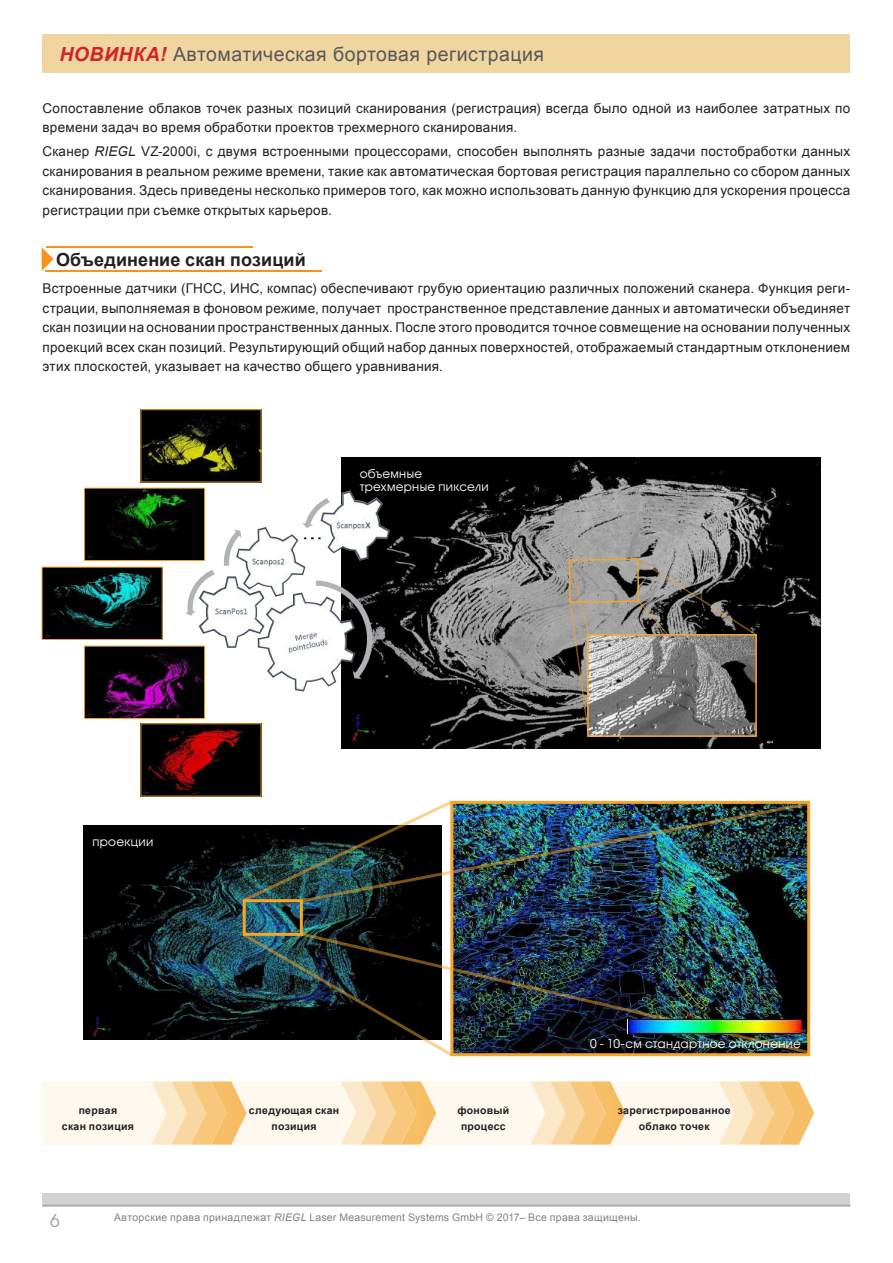
<style>
.page{position:relative;width:893px;height:1263px;background:#fff}
.page>*{position:absolute;margin:0;border:0;box-sizing:border-box;transform-origin:0 0}
.t1{font:19.5px "Arial";letter-spacing:.025em;color:#57585a}
.t2{font:700 18px "Arial";letter-spacing:.005em;color:#231f20}
.t3{font:18px "Avant Garde IT Cby BT";color:#97999c}
.t4{font:13.5px/19.5px "Arial";letter-spacing:.02em;color:#231f20;text-align:justify}
.t5{font:12px/13.5px "Avangard TM";letter-spacing:.025em;color:#fff}
.t6{font:700 10.5px/16px "Arial";letter-spacing:.025em;color:#231f20;text-align:center}
.t7{font:10.5px "Arial";letter-spacing:.025em;color:#808285}
.s1{font-weight:700;font-style:italic;color:#d1232a}
.s2{font-style:italic}
</style>
<div class="page">
<div style="left:43px;top:1194px;width:807px;height:13px;background:#d1d2d4"></div>
<hr style="left:43px;top:1205px;width:807px;height:1px;background:#a8a9ad">
<div style="left:42px;top:35px;width:808px;height:38px;background:#f1d5a1"></div>
<hr style="left:46px;top:247px;width:207px;height:1px;background:#f7931d">
<svg style="left:42px;top:248px;width:12px;height:23px"></svg>
<hr style="left:46px;top:270px;width:276px;height:1px;background:#f7931d">
<img style="left:83px;top:825px;width:359px;height:215px">
<img style="left:241px;top:800px;width:212px;height:103px">
<img style="left:241px;top:932px;width:213px;height:125px">
<img style="left:454px;top:904px;width:352px;height:27px">
<svg style="left:42px;top:1081px;width:772px;height:64px;background:#fbe8c9"></svg>
<img style="left:142px;top:411px;width:117px;height:69px">
<div style="left:140px;top:409px;width:121px;height:73px;border:1px solid #f3a62d"></div>
<img style="left:142px;top:725px;width:117px;height:69px">
<img style="left:44px;top:569px;width:108px;height:69px">
<div style="left:42px;top:567px;width:121px;height:73px;border:1px solid #f3a62d"></div>
<img style="left:86px;top:490px;width:66px;height:69px">
<div style="left:84px;top:488px;width:121px;height:73px;border:1px solid #f3a62d"></div>
<img style="left:86px;top:648px;width:117px;height:69px">
<div style="left:84px;top:646px;width:121px;height:73px;border:1px solid #f3a62d"></div>
<img style="left:341px;top:457px;width:480px;height:292px">
<svg style="left:568px;top:557px;width:190px;height:181px;background:#676460"></svg>
<img style="left:590px;top:637px;width:164px;height:97px">
<div style="left:587px;top:634px;width:170px;height:103px;border:2px solid #f3a62d"></div>
<img style="left:152px;top:487px;width:312px;height:215px">
<img style="left:299px;top:801px;width:512px;height:103px">
<img style="left:300px;top:931px;width:510px;height:124px">
<img style="left:628px;top:1020px;width:173px;height:14px">
<div style="left:243px;top:899px;width:60px;height:37px;border:3px solid #f3a62d"></div>
<h1 class="t1" style="left:59px;top:41px;width:486px"><span class="s1">НОВИНКА!</span> Автоматическая бортовая регистрация</h1>
<p class="t4" style="left:43px;top:99px;width:809px">Сопоставление облаков точек разных позиций сканирования (регистрация) всегда было одной из наиболее затратных по времени задач во время обработки проектов трехмерного сканирования.</p>
<p class="t4" style="left:43px;top:142px;width:809px">Сканер <span class="s2">RIEGL</span> VZ-2000i, с двумя встроенными процессорами, способен выполнять разные задачи постобработки данных сканирования в реальном режиме времени, такие как автоматическая бортовая регистрация параллельно со сбором данных сканирования. Здесь приведены несколько примеров того, как можно использовать данную функцию для ускорения процесса регистрации при съемке открытых карьеров.</p>
<h2 class="t2" style="left:56px;top:247px;width:251px">Объединение скан позиций</h2>
<p class="t4" style="left:43px;top:279px;width:809px">Встроенные датчики (ГНСС, ИНС, компас) обеспечивают грубую ориентацию различных положений сканера. Функция реги&shy;страции, выполняемая в фоновом режиме, получает пространственное представление данных и автоматически объединяет скан позиции на основании пространственных данных. После этого проводится точное совмещение на основании полученных проекций всех скан позиций. Результирующий общий набор данных поверхностей, отображаемый стандартным отклонением этих плоскостей, указывает на качество общего уравнивания.</p>
<p class="t5" style="left:92px;top:834px;width:62px">проекции</p>
<p class="t5" style="left:360px;top:466px;width:131px">объемные трехмерные пиксели</p>
<p class="t5" style="left:590px;top:1036px;width:213px">0 - 10-см стандартное отклонение</p>
<p class="t6" style="left:62px;top:1103px;width:74px">первая<br>скан позиция</p>
<p class="t6" style="left:249px;top:1103px;width:92px">следующая скан позиция</p>
<p class="t6" style="left:457px;top:1103px;width:53px">фоновый процесс</p>
<p class="t6" style="left:618px;top:1103px;width:114px">зарегистрированное облако точек</p>
<h2 class="t3" style="left:50px;top:1210px;width:12px">6</h2>
<p class="t7" style="left:114px;top:1211px;width:528px">Авторские права принадлежат <span class="s2">RIEGL</span> Laser Measurement Systems GmbH © 2017– Все права защищены.</p>
</div>
